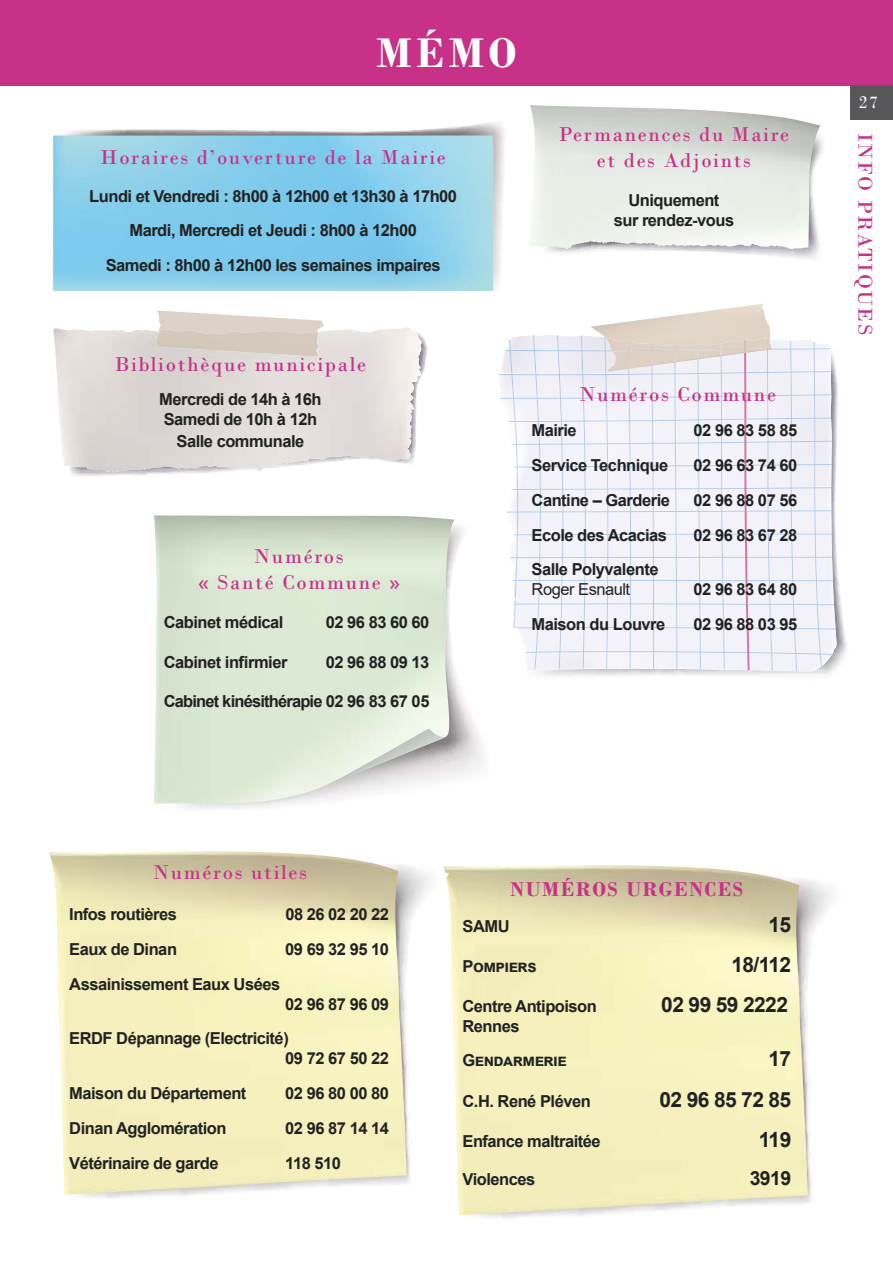
<style>
.page{position:relative;width:893px;height:1263px;background:#fff}
.page>*{position:absolute;margin:0;border:0;box-sizing:border-box;transform-origin:0 0}
.t1{font:700 43.5px "Bodoni";color:#fff}
.t2{font:21px/25.2px "Bodoni";letter-spacing:.08em;color:#c73187;text-align:center}
.t3{font:700 21px "Arial";letter-spacing:-.03em;color:#222}
.t4{font:700 21px "Bodoni";letter-spacing:.08em;color:#c73187}
.t5{font:700 19.5px "Arial";color:#222}
.t6{font:18px "Bodoni";color:#fff}
.t7{font:700 16.5px/34.8px "Arial";letter-spacing:-.03em;color:#222}
.t8{font:700 16.5px "Arial";letter-spacing:-.05em;color:#222}
.t9{font:16.5px "Arial";letter-spacing:-.03em;color:#222}
</style>
<div class="page">
<div style="left:0;top:0;width:893px;height:85px;background:#c73187"></div>
<img style="left:537px;top:125px;width:286px;height:134px">
<img style="left:530px;top:149px;width:147px;height:100px">
<img style="left:398px;top:333px;width:24px;height:127px">
<svg style="left:156px;top:310px;width:168px;height:24px"></svg>
<img style="left:156px;top:330px;width:164px;height:27px">
<img style="left:521px;top:344px;width:326px;height:332px">
<img style="left:534px;top:335px;width:273px;height:15px">
<img style="left:499px;top:335px;width:35px;height:293px">
<img style="left:744px;top:369px;width:6px;height:301px">
<img style="left:744px;top:372px;width:5px;height:281px">
<img style="left:591px;top:304px;width:180px;height:42px">
<img style="left:604px;top:337px;width:168px;height:32px">
<svg style="left:744px;top:339px;width:2px;height:14px"></svg>
<img style="left:154px;top:515px;width:301px;height:289px">
<img style="left:317px;top:729px;width:128px;height:60px">
<img style="left:477px;top:880px;width:354px;height:339px">
<img style="left:449px;top:865px;width:359px;height:350px">
<img style="left:82px;top:866px;width:367px;height:333px">
<img style="left:49px;top:851px;width:358px;height:344px">
<div style="left:850px;top:85px;width:43px;height:34px;background:#58585a"></div>
<h1 class="t1" style="left:376px;top:27px;width:141px">MÉMO</h1>
<p class="t2" style="left:101px;top:144px;width:347px">Horaires d’ouverture de la Mairie</p>
<p class="t7" style="left:89px;top:179px;width:369px;text-align:center">Lundi et Vendredi : 8h00 à 12h00 et 13h30 à 17h00<br>Mardi, Mercredi et Jeudi : 8h00 à 12h00<br>Samedi : 8h00 à 12h00 les semaines impaires</p>
<p class="t2" style="left:559px;top:122px;width:232px">Permanences du Maire et des Adjoints</p>
<p class="t7" style="left:614px;top:191px;width:122px;line-height:19.8px;text-align:center">Uniquement<br>sur rendez-vous</p>
<p class="t2" style="left:115px;top:351px;width:253px">Bibliothèque municipale</p>
<p class="t7" style="left:159px;top:390px;width:164px;line-height:19.8px">Mercredi de 14h à 16h<br>Samedi de 10h à 12h</p>
<p class="t7" style="left:177px;top:424px;width:129px">Salle communale</p>
<p class="t2" style="left:198px;top:544px;width:203px">Numéros<br>« Santé Commune »</p>
<p class="t7" style="left:164px;top:605px;width:121px">Cabinet médical</p>
<p class="t7" style="left:326px;top:605px;width:105px">02 96 83 60 60</p>
<p class="t7" style="left:164px;top:645px;width:125px">Cabinet infirmier</p>
<p class="t7" style="left:326px;top:645px;width:105px">02 96 88 09 13</p>
<p class="t8" style="left:164px;top:690px;width:267px">Cabinet kinésithérapie 02 96 83 67 05</p>
<p class="t2" style="left:579px;top:382px;width:198px">Numéros Commune</p>
<p class="t7" style="left:532px;top:413px;width:47px">Mairie</p>
<p class="t7" style="left:694px;top:413px;width:105px">02 96 83 58 85</p>
<p class="t7" style="left:532px;top:448px;width:138px">Service Technique</p>
<p class="t7" style="left:694px;top:448px;width:105px">02 96 63 74 60</p>
<p class="t7" style="left:532px;top:483px;width:140px">Cantine – Garderie</p>
<p class="t7" style="left:694px;top:483px;width:105px">02 96 88 07 56</p>
<p class="t7" style="left:532px;top:518px;width:137px">Ecole des Acacias</p>
<p class="t7" style="left:694px;top:518px;width:105px">02 96 83 67 28</p>
<p class="t7" style="left:532px;top:552px;width:128px">Salle Polyvalente</p>
<p class="t9" style="left:532px;top:578px;width:100px">Roger Esnault</p>
<p class="t7" style="left:694px;top:572px;width:105px">02 96 83 64 80</p>
<p class="t7" style="left:532px;top:607px;width:135px">Maison du Louvre</p>
<p class="t7" style="left:694px;top:607px;width:105px">02 96 88 03 95</p>
<p class="t6" style="left:859px;top:92px;width:21px">27</p>
<p class="t2" style="left:878px;top:133px;width:204px;rotate:90deg">INFO PRATIQUES</p>
<p class="t2" style="left:153px;top:859px;width:155px">Numéros utiles</p>
<p class="t7" style="left:69px;top:897px;width:109px">Infos routières</p>
<p class="t7" style="left:285px;top:897px;width:105px">08 26 02 20 22</p>
<p class="t7" style="left:69px;top:932px;width:109px">Eaux de Dinan</p>
<p class="t7" style="left:285px;top:932px;width:105px">09 69 32 95 10</p>
<p class="t7" style="left:69px;top:967px;width:212px">Assainissement Eaux Usées</p>
<p class="t7" style="left:69px;top:987px;width:321px;text-indent:216px">02 96 87 96 09<br>ERDF Dépannage (Electricité)</p>
<p class="t7" style="left:285px;top:1041px;width:105px">09 72 67 50 22</p>
<p class="t7" style="left:69px;top:1076px;width:179px">Maison du Département</p>
<p class="t7" style="left:285px;top:1076px;width:105px">02 96 80 00 80</p>
<p class="t7" style="left:69px;top:1111px;width:159px">Dinan Agglomération</p>
<p class="t7" style="left:285px;top:1111px;width:105px">02 96 87 14 14</p>
<p class="t7" style="left:69px;top:1146px;width:151px">Vétérinaire de garde</p>
<p class="t7" style="left:285px;top:1146px;width:57px">118 510</p>
<p class="t4" style="left:511px;top:877px;width:234px">NUMÉROS URGENCES</p>
<p class="t7" style="left:462px;top:909px;width:49px">SAMU</p>
<p class="t3" style="left:769px;top:910px;width:24px">15</p>
<p class="t7" style="left:462px;top:949px;width:76px">Pompiers</p>
<p class="t3" style="left:731px;top:950px;width:61px">18/112</p>
<p class="t7" style="left:462px;top:989px;width:136px">Centre Antipoison</p>
<p class="t3" style="left:661px;top:990px;width:128px">02 99 59 2222</p>
<p class="t7" style="left:462px;top:1009px;width:106px;line-height:34.2px">Rennes<br>Gendarmerie</p>
<p class="t3" style="left:769px;top:1044px;width:24px">17</p>
<p class="t7" style="left:462px;top:1083px;width:130px">C.H. René Pléven</p>
<p class="t3" style="left:659px;top:1084px;width:133px">02 96 85 72 85</p>
<p class="t7" style="left:462px;top:1124px;width:140px">Enfance maltraitée</p>
<p class="t3" style="left:759px;top:1125px;width:34px">119</p>
<p class="t7" style="left:462px;top:1162px;width:74px">Violences</p>
<p class="t5" style="left:750px;top:1164px;width:43px">3919</p>
</div>
